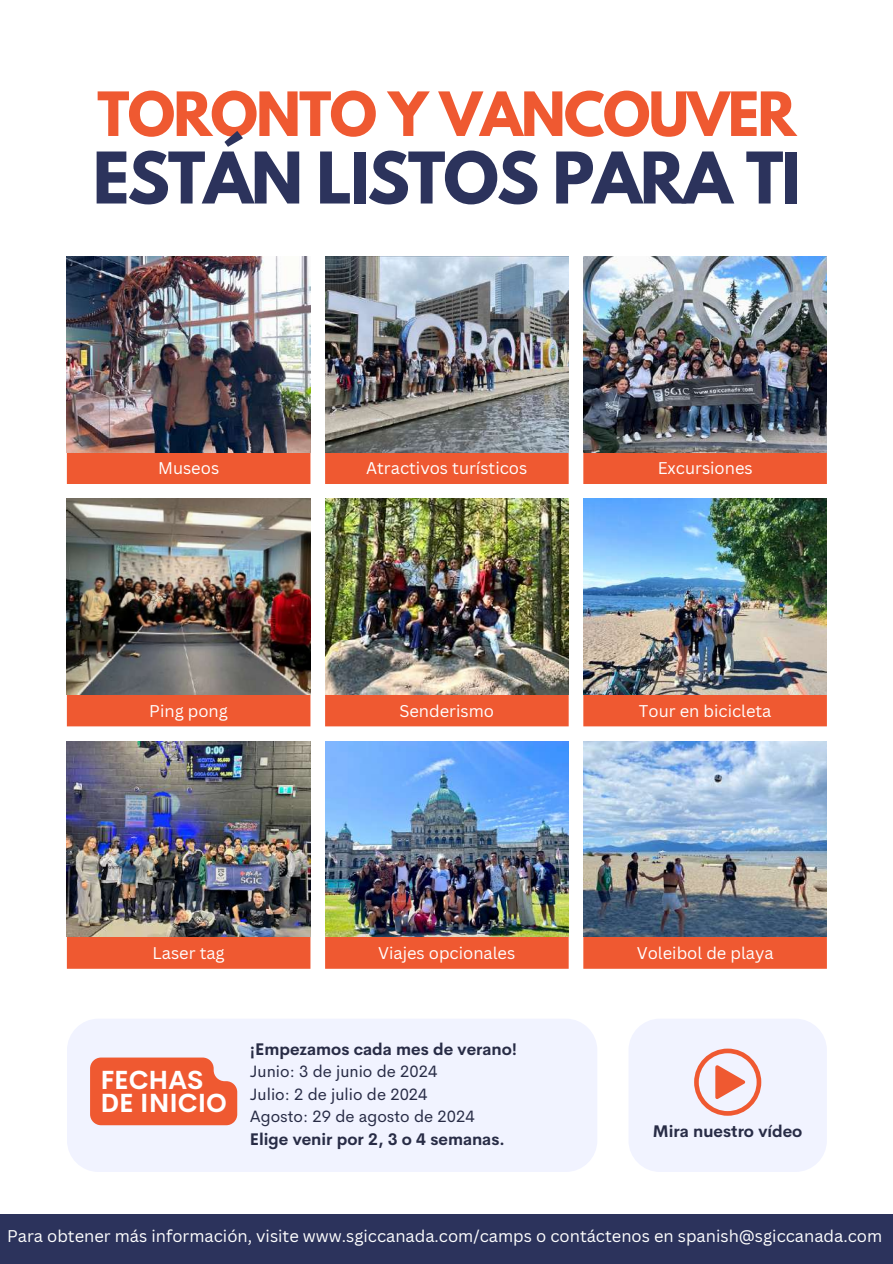
<style>
.page{position:relative;width:893px;height:1264px;background:#fff}
.page>*{position:absolute;margin:0;border:0;box-sizing:border-box;transform-origin:0 0}
.t1{font:700 63px "League Spartan";letter-spacing:-.03em;color:#2c335c}
.t2{font:700 54px "League Spartan";letter-spacing:-.03em;color:#ef5931}
.t3{font:700 25.65px/23.7px "Cerebri Sans";color:#fff}
.t4{font:16.5px "Canva Sans";color:#fff}
.t5{font:700 16.5px "Cerebri Sans";color:#282c46}
.t6{font:16.5px/22.5px "Cerebri Sans";color:#282c46}
</style>
<div class="page">
<div style="left:0;top:1214px;width:892px;height:49px;background:#2c335c"></div>
<svg style="left:67px;top:256px;width:759px;height:712px;fill:#ef5931"></svg>
<img style="left:67px;top:256px;width:243px;height:196px">
<img style="left:325px;top:256px;width:243px;height:196px">
<img style="left:583px;top:256px;width:243px;height:196px">
<img style="left:67px;top:499px;width:243px;height:195px">
<img style="left:325px;top:499px;width:243px;height:195px">
<img style="left:583px;top:499px;width:243px;height:195px">
<img style="left:67px;top:741px;width:243px;height:195px">
<img style="left:325px;top:741px;width:243px;height:195px">
<img style="left:583px;top:741px;width:243px;height:195px">
<div style="left:67px;top:1018px;width:530px;height:153px;background:#f1f3ff;border-radius:31px"></div>
<div style="left:628px;top:1018px;width:198px;height:153px;background:#f1f3ff;border-radius:32px"></div>
<svg style="left:694px;top:1048px;width:67px;height:67px"></svg>
<svg style="left:90px;top:1057px;width:147px;height:68px;background:#ef6440"></svg>
<h2 class="t2" style="left:97px;top:87px;width:700px">TORONTO Y VANCOUVER</h2>
<h1 class="t1" style="left:93px;top:147px;width:709px">ESTÁN LISTOS PARA TI</h1>
<p class="t4" style="left:158px;top:456px;width:63px">Museos</p>
<p class="t4" style="left:366px;top:456px;width:163px">Atractivos turísticos</p>
<p class="t4" style="left:657px;top:456px;width:97px">Excursiones</p>
<p class="t4" style="left:149px;top:699px;width:80px">Ping pong</p>
<p class="t4" style="left:399px;top:699px;width:96px">Senderismo</p>
<p class="t4" style="left:639px;top:699px;width:134px">Tour en bicicleta</p>
<p class="t4" style="left:152px;top:941px;width:74px">Laser tag</p>
<p class="t4" style="left:378px;top:941px;width:139px">Viajes opcionales</p>
<p class="t4" style="left:636px;top:941px;width:138px">Voleibol de playa</p>
<h3 class="t3" style="left:100px;top:1067px;width:128px">FECHAS<br>DE INICIO</h3>
<p class="t5" style="left:250px;top:1038px;width:269px">¡Empezamos cada mes de verano!</p>
<p class="t6" style="left:250px;top:1060px;width:226px">Junio: 3 de junio de 2024<br>Julio: 2 de julio de 2024<br>Agosto: 29 de agosto de 2024</p>
<p class="t5" style="left:250px;top:1128px;width:256px">Elige venir por 2, 3 o 4 semanas.</p>
<p class="t5" style="left:653px;top:1120px;width:151px">Mira nuestro vídeo</p>
<p class="t4" style="left:7px;top:1224px;width:876px">Para obtener más información, visite www.sgiccanada.com/camps o contáctenos en spanish@sgiccanada.com</p>
</div>
